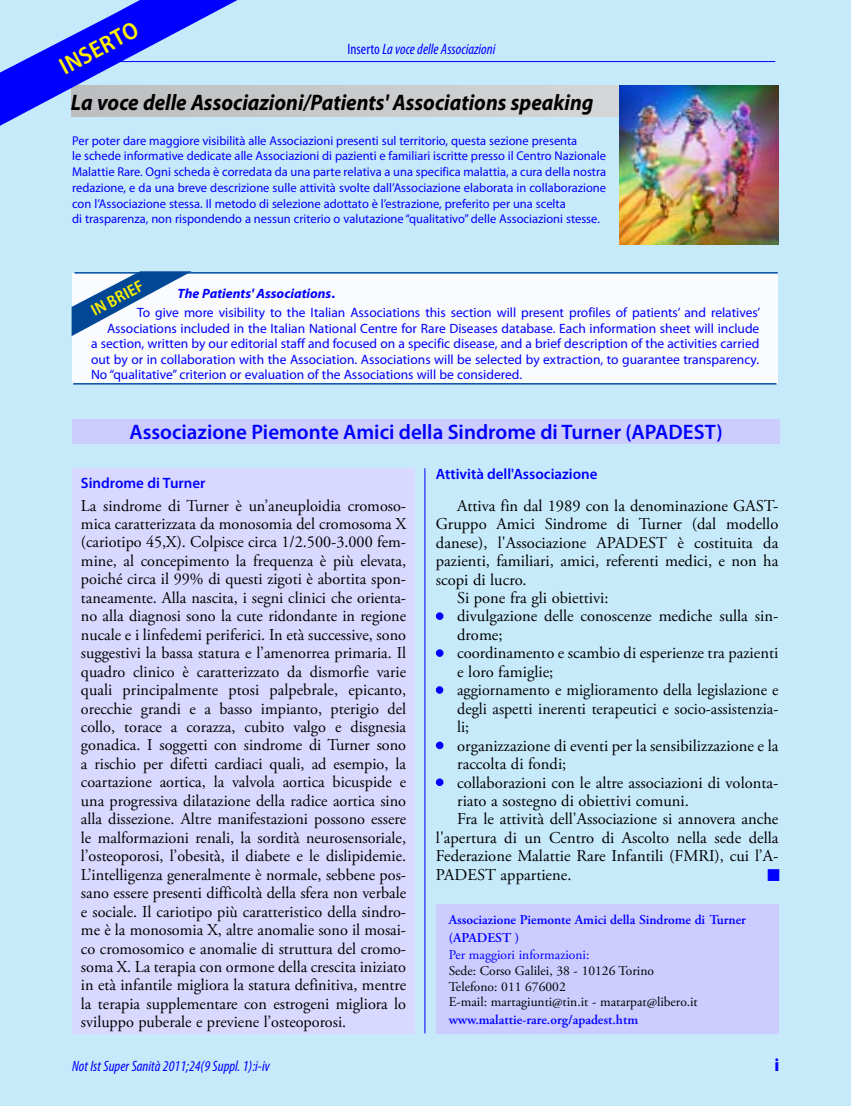
<style>
.page{position:relative;width:851px;height:1106px;background:#fff}
.page>*{position:absolute;margin:0;border:0;box-sizing:border-box;transform-origin:0 0}
.t1{font:600 semi-condensed 24px "Myriad Pro";color:#fff200}
.t2{font:italic 700 22.5px "Myriad Pro";color:#000;scale:.93 1}
.t3{font:600 21px "Myriad Pro";color:#00f}
.t4{font:900 condensed 18px "Myriad Pro";color:#00f}
.t5{font:16.5px/18.5px "Adobe Garamond Pro";color:#000}
.t6{font:600 semi-condensed 16.5px "Myriad Pro";color:#fff200}
.t7{font:italic condensed 15px "Myriad Pro";color:#00f}
.t8{font:600 15px "Myriad Pro";color:#00f}
.t9{font:13.5px/15.5px "Myriad Pro";color:#00f}
.t10{font:13.5px/15.6px "Adobe Garamond Pro";color:#000}
.t11{font:600 13.5px/17.7px "Adobe Garamond Pro";color:#00f}
.t12{font:13.5px "Adobe Garamond Pro";color:#00f}
.t13{font:12.75px/15.8px "Myriad Pro";color:#00f}
.s1{font-style:normal}
.s2{font-weight:700;font-style:italic}
.s3{font-weight:700}
.s4{color:#00f}
</style>
<div class="page">
<div style="left:1px;top:0;width:849px;height:1106px;background:#c7eafb"></div>
<div style="left:71px;top:85px;width:707px;height:32px;background:#cccdcf"></div>
<hr style="left:424px;top:468px;width:1px;height:565px;background:#00f">
<img style="left:620px;top:85px;width:158px;height:159px">
<div style="left:767px;top:869px;width:12px;height:11px;background:#00f;border:1px solid #00f"></div>
<div style="left:72px;top:419px;width:707px;height:25px;background:#ccf"></div>
<div style="left:72px;top:468px;width:342px;height:565px;background:#d9d9ff"></div>
<div style="left:436px;top:904px;width:342px;height:129px;background:#ccf"></div>
<hr style="left:69px;top:61px;width:706px;height:1px;background:#00f">
<svg style="left:0;top:0;width:237px;height:126px"></svg>
<div style="left:73px;top:273px;width:704px;height:111px;background:#f9fbfe"></div>
<hr style="left:74px;top:272px;width:703px;height:1px;background:#004fa3">
<svg style="left:72px;top:271px;width:120px;height:65px"></svg>
<hr style="left:73px;top:383px;width:703px;height:1px;background:#004fa3">
<div style="left:436px;top:612px;width:7px;height:8px;border:3px solid #00f;border-radius:50%"></div>
<div style="left:436px;top:649px;width:7px;height:8px;border:3px solid #00f;border-radius:50%"></div>
<div style="left:436px;top:686px;width:7px;height:7px;border:3px solid #00f;border-radius:50%"></div>
<div style="left:436px;top:741px;width:7px;height:8px;border:3px solid #00f;border-radius:50%"></div>
<div style="left:436px;top:778px;width:7px;height:8px;border:3px solid #00f;border-radius:50%"></div>
<h1 class="t1" style="left:54px;top:55px;width:87px;rotate:-28deg">inserto</h1>
<p class="t7" style="left:347px;top:40px;width:149px"><span class="s1">Inserto</span> La voce delle Associazioni</p>
<h2 class="t2" style="left:71px;top:88px;width:563px">la voce delle Associazioni/Patients' Associations speaking</h2>
<p class="t13" style="left:72px;top:132px;width:535px">Per poter dare maggiore visibilità alle Associazioni presenti sul territorio, questa sezione presenta<br>le schede informative dedicate alle Associazioni di pazienti e familiari iscritte presso il Centro Nazionale Malattie Rare. Ogni scheda è corredata da una parte relativa a una specifica malattia, a cura della nostra redazione, e da una breve descrizione sulle attività svolte dall’Associazione elaborata in collaborazione con l’Associazione stessa. Il metodo di selezione adottato è l’estrazione, preferito per una scelta<br>di trasparenza, non rispondendo a nessun criterio o valutazione “qualitativo” delle Associazioni stesse.</p>
<p class="t6" style="left:87px;top:302px;width:58px;rotate:-28deg">in brief</p>
<p class="t9" style="left:137px;top:283px;width:624px;line-height:20px;text-indent:40px"><span class="s2">The Patients' Associations</span><span class="s3">.<br></span>To give more visibility to the Italian Associations this section will present profiles of patients’ and relatives’</p>
<p class="t9" style="left:91px;top:320px;width:669px;text-align:justify;text-indent:16px">Associations included in the Italian National Centre for Rare Diseases database. Each information sheet will include a section, written by our editorial staff and focused on a specific disease, and a brief description of the activities carried out by or in collaboration with the Association. Associations will be selected by extraction, to guarantee transparency.<br>No “qualitative” criterion or evaluation of the Associations will be considered.</p>
<p class="t3" style="left:129px;top:419px;width:595px">Associazione Piemonte Amici della Sindrome di Turner (APADEST)</p>
<p class="t8" style="left:81px;top:473px;width:126px">Sindrome di Turner</p>
<p class="t5" style="left:81px;top:496px;width:327px;text-align:justify">La sindrome di Turner è un’aneuploidia cromoso&shy;mica caratterizzata da monosomia del cromosoma X (cariotipo 45,X). Colpisce circa 1/2.500-3.000 fem&shy;mine, al concepimento la frequenza è più elevata, poiché circa il 99% di questi zigoti è abortita spon&shy;taneamente. Alla nascita, i segni clinici che orienta&shy;no alla diagnosi sono la cute ridondante in regione nucale e i linfedemi periferici. In età successive, sono suggestivi la bassa statura e l’amenorrea primaria. Il quadro clinico è caratterizzato da dismorfie varie quali principalmente ptosi palpebrale, epicanto, orecchie grandi e a basso impianto, pterigio del collo, torace a corazza, cubito valgo e disgnesia gonadica. I soggetti con sindrome di Turner sono a rischio per difetti cardiaci quali, ad esempio, la coartazione aortica, la valvola aortica bicuspide e una progressiva dilatazione della radice aortica sino alla dissezione. Altre manifestazioni possono essere le malformazioni renali, la sordità neurosensoriale, l’osteoporosi, l’obesità, il diabete e le dislipidemie.<br>L’intelligenza generalmente è normale, sebbene pos&shy;sano essere presenti difficoltà della sfera non verbale e sociale. Il cariotipo più caratteristico della sindro&shy;me è la monosomia X, altre anomalie sono il mosai&shy;co cromosomico e anomalie di struttura del cromo&shy;soma X. La terapia con ormone della crescita iniziato in età infantile migliora la statura definitiva, mentre la terapia supplementare con estrogeni migliora lo sviluppo puberale e previene l’osteoporosi.</p>
<p class="t8" style="left:436px;top:465px;width:163px">Attività dell'Associazione</p>
<p class="t5" style="left:457px;top:497px;width:323px">Attiva fin dal 1989 con la denominazione GAST-</p>
<p class="t5" style="left:436px;top:515px;width:344px">Gruppo Amici Sindrome di Turner (dal modello</p>
<p class="t5" style="left:436px;top:534px;width:344px">danese), l'associazione APADEST è costituita da</p>
<p class="t5" style="left:436px;top:552px;width:344px">pazienti, familiari, amici, referenti medici, e non ha</p>
<p class="t5" style="left:436px;top:570px;width:92px">scopi di lucro.</p>
<p class="t5" style="left:457px;top:589px;width:153px">Si pone fra gli obiettivi:</p>
<p class="t5" style="left:457px;top:607px;width:322px;text-indent:-21px"><span class="s4">•</span> divulgazione delle conoscenze mediche sulla sin&shy;drome;</p>
<p class="t5" style="left:457px;top:644px;width:323px;text-indent:-21px"><span class="s4">•</span> coordinamento e scambio di esperienze tra pazienti e loro famiglie;</p>
<p class="t5" style="left:457px;top:681px;width:323px;text-align:justify;text-indent:-21px"><span class="s4">•</span> aggiornamento e miglioramento della legislazione e degli aspetti inerenti terapeutici e socio-assistenzia&shy;li;</p>
<p class="t5" style="left:457px;top:736px;width:323px;text-indent:-21px"><span class="s4">•</span> organizzazione di eventi per la sensibilizzazione e la raccolta di fondi;</p>
<p class="t5" style="left:436px;top:773px;width:344px"><span class="s4">•</span> collaborazioni con le altre associazioni di volonta-</p>
<p class="t5" style="left:457px;top:792px;width:233px">riato a sostegno di obiettivi comuni.</p>
<p class="t5" style="left:457px;top:810px;width:323px">Fra le attività dell'Associazione si annovera anche</p>
<p class="t5" style="left:436px;top:829px;width:344px">l'apertura di un Centro di Ascolto nella sede della</p>
<p class="t5" style="left:436px;top:847px;width:344px">Federazione Malattie Rare Infantili (FMRI), cui l’A-</p>
<p class="t5" style="left:436px;top:866px;width:137px">PADEST appartiene.</p>
<p class="t11" style="left:448px;top:910px;width:299px">Associazione Piemonte Amici della Sindrome di Turner (APADEST )</p>
<p class="t12" style="left:448px;top:947px;width:142px">Per maggiori informazioni:</p>
<p class="t10" style="left:448px;top:963px;width:250px">Sede: Corso Galilei, 38 - 10126 Torino<br>Telefono: 011 676002<br>E-mail: martagiunti@tin.it - matarpat@libero.it</p>
<p class="t11" style="left:448px;top:1010px;width:191px">www.malattie-rare.org/apadest.htm</p>
<p class="t7" style="left:72px;top:1057px;width:199px">Not Ist Super Sanità 2011;24(9 Suppl. 1):i-iv</p>
<p class="t4" style="left:774px;top:1053px;width:6px">i</p>
</div>
